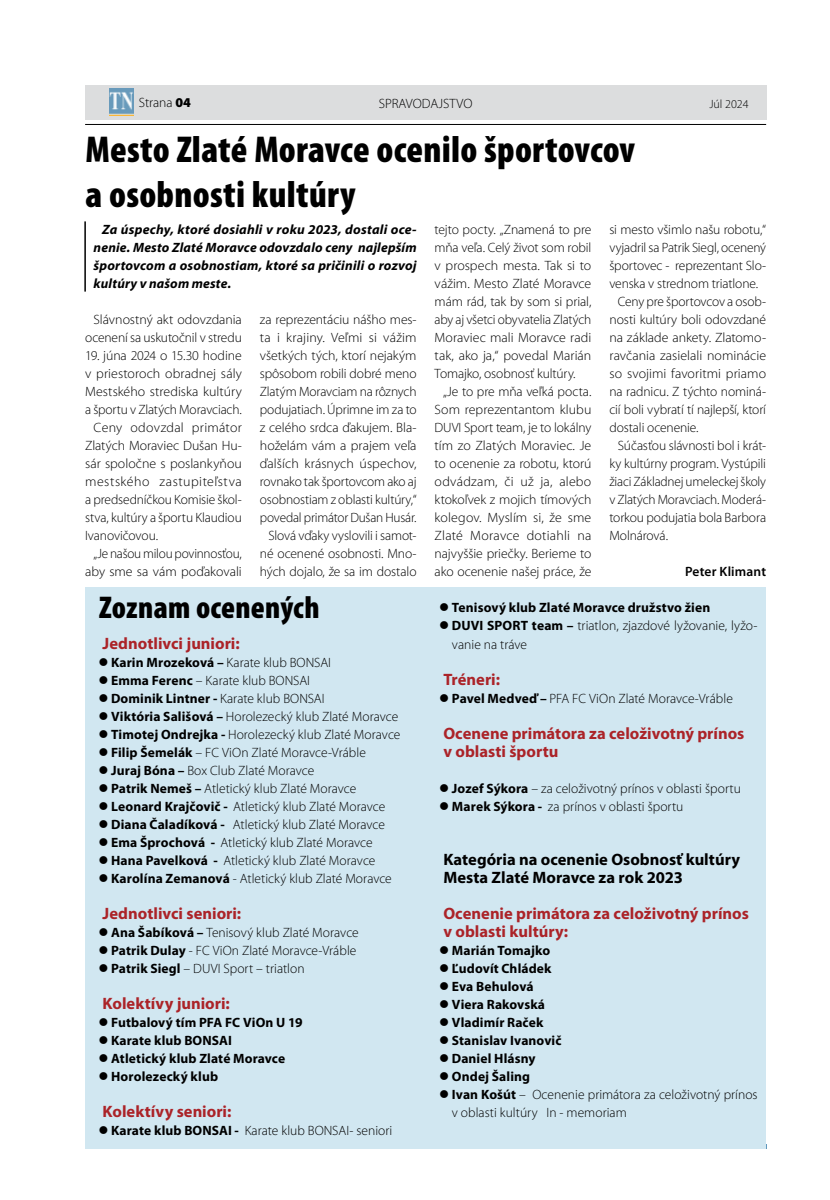
<style>
.page{position:relative;width:830px;height:1200px;background:#fff}
.page>*{position:absolute;margin:0;border:0;box-sizing:border-box;transform-origin:0 0}
.t1{font:900 condensed 37.5px/45px "Mini Pro";letter-spacing:.005em;color:#000}
.t2{font:900 condensed 31.5px "Mini Pro";letter-spacing:.01em;color:#000}
.t3{font:700 16.5px/18px "Mini Pro";color:#ab2328}
.t4{font:700 16.5px/18px "Mini Pro";color:#000}
.t5{font:300 13.5px/18px "Mini Pro";letter-spacing:-.005em;color:#000}
.t6{font:700 13.5px/18px "Mini Pro";letter-spacing:.01em;color:#000}
.t7{font:italic 700 13.5px/18px "Mini Pro";letter-spacing:.015em;color:#000;text-align:justify}
.t8{font:300 13.5px "Mini Pro";letter-spacing:.035em;color:#000}
.t9{font:300 13.5px "Mini Pro";letter-spacing:.02em;color:#000}
.t10{font:600 13.5px "Mini Pro";letter-spacing:.01em;color:#000}
.t11{font:300 12px "Mini Pro";color:#000}
.s1{font-weight:900}
.s2{font-weight:700}
.s3{font-weight:300}
</style>
<div class="page">
<div style="left:85px;top:85px;width:680px;height:34px;background:#dcddde"></div>
<hr style="left:85px;top:124px;width:680px;height:1px;background:#000">
<img style="left:109px;top:89px;width:25px;height:26px">
<hr style="left:84px;top:221px;width:2px;height:70px;background:#000">
<div style="left:86px;top:587px;width:679px;height:560px;background:#d1e7f1"></div>
<p class="t5" style="left:139px;top:93px;width:54px">Strana <span class="s1">04</span></p>
<p class="t5" style="left:378px;top:95px;width:95px">SPRAVODAJSTVO</p>
<p class="t11" style="left:709px;top:97px;width:41px">Júl 2024</p>
<h1 class="t1" style="left:86px;top:127px;width:551px">Mesto Zlaté Moravce ocenilo športovcov a osobnosti kultúry</h1>
<p class="t7" style="left:94px;top:221px;width:324px;text-indent:9px">Za úspechy, ktoré dosiahli v roku 2023, dostali oce&shy;nenie. Mesto Zlaté Moravce odovzdalo ceny najlepším športovcom a osobnostiam, ktoré sa pričinili o rozvoj kultúry v našom meste.</p>
<p class="t5" style="left:85px;top:311px;width:158px;text-align:right">Slávnostný akt odovzdania ocenení sa uskutočnil v stredu</p>
<p class="t5" style="left:85px;top:347px;width:158px">19. júna 2024 o 15.30 hodine</p>
<p class="t5" style="left:85px;top:365px;width:158px">v priestoroch obradnej sály</p>
<p class="t5" style="left:85px;top:383px;width:158px">Mestského strediska kultúry</p>
<p class="t5" style="left:85px;top:401px;width:158px">a športu v Zlatých Moravciach.</p>
<p class="t9" style="left:94px;top:420px;width:150px">Ceny odovzdal primátor</p>
<p class="t5" style="left:85px;top:437px;width:158px">Zlatých Moraviec Dušan Hu-</p>
<p class="t5" style="left:85px;top:455px;width:158px">sár spoločne s poslankyňou</p>
<p class="t8" style="left:85px;top:474px;width:158px">mestského zastupiteľstva</p>
<p class="t5" style="left:85px;top:491px;width:158px">a predsedníčkou Komisie škol-</p>
<p class="t5" style="left:85px;top:509px;width:158px">stva, kultúry a športu Klaudiou</p>
<p class="t5" style="left:85px;top:527px;width:74px">Ivanovičovou.</p>
<p class="t5" style="left:94px;top:545px;width:150px">„Je našou milou povinnosťou,</p>
<p class="t5" style="left:85px;top:563px;width:158px">aby sme sa vám poďakovali</p>
<p class="t5" style="left:260px;top:311px;width:158px;text-align:right">za reprezentáciu nášho mes&shy;ta i krajiny. Veľmi si vážim všetkých tých, ktorí nejakým spôsobom robili dobré meno<br>Zlatým Moravciam na rôznych podujatiach. Úprimne im za to z celého srdca ďakujem. Bla&shy;hoželám vám a prajem veľa ďalších krásnych úspechov, rovnako tak športovcom ako aj osobnostiam z oblasti kultúry,“ povedal primátor Dušan Husár.<br>Slová vďaky vyslovili i samot&shy;né ocenené osobnosti. Mno&shy;hých dojalo, že sa im dostalo</p>
<h2 class="t2" style="left:99px;top:589px;width:222px">Zoznam ocenených</h2>
<p class="t3" style="left:103px;top:634px;width:138px">Jednotlivci juniori:</p>
<p class="t5" style="left:111px;top:653px;width:291px"><span class="s2">Karin Mrozeková –</span> Karate klub BONSAI<br><span class="s2">Emma Ferenc</span> – Karate klub BONSAI<br><span class="s2">Dominik Lintner -</span> Karate klub BONSAI<br><span class="s2">Viktória Sališová –</span> Horolezecký klub Zlaté Moravce <span class="s2">Timotej Ondrejka -</span> Horolezecký klub Zlaté Moravce <span class="s2">Filip Šemelák</span> – FC ViOn Zlaté Moravce-Vráble<br><span class="s2">Juraj Bóna –</span> Box Club Zlaté Moravce<br><span class="s2">Patrik Nemeš –</span> Atletický klub Zlaté Moravce <span class="s2">Leonard Krajčovič -</span> Atletický klub Zlaté Moravce <span class="s2">Diana Čaladíková -</span> Atletický klub Zlaté Moravce <span class="s2">Ema Šprochová -</span> Atletický klub Zlaté Moravce <span class="s2">Hana Pavelková -</span> Atletický klub Zlaté Moravce <span class="s2">Karolína Zemanová</span> - Atletický klub Zlaté Moravce</p>
<p class="t3" style="left:103px;top:904px;width:140px">Jednotlivci seniori:</p>
<p class="t5" style="left:111px;top:923px;width:249px"><span class="s2">Ana Šabíková –</span> Tenisový klub Zlaté Moravce<br><span class="s2">Patrik Dulay</span> - FC ViOn Zlaté Moravce-Vráble<br><span class="s2">Patrik Siegl</span> – DUVI Sport – triatlon</p>
<p class="t3" style="left:103px;top:994px;width:129px">Kolektívy juniori:</p>
<p class="t6" style="left:111px;top:1013px;width:193px">Futbalový tím PFA FC ViOn U 19<br>Karate klub BONSAI<br>Atletický klub Zlaté Moravce<br>Horolezecký klub</p>
<p class="t3" style="left:103px;top:1102px;width:130px">Kolektívy seniori:</p>
<p class="t5" style="left:111px;top:1121px;width:282px"><span class="s2">Karate klub BONSAI -</span> Karate klub BONSAI- seniori</p>
<p class="t5" style="left:434px;top:221px;width:158px;text-align:justify">tejto pocty. „Znamená to pre mňa veľa. Celý život som robil v prospech mesta. Tak si to vážim. Mesto Zlaté Moravce mám rád, tak by som si prial, aby aj všetci obyvatelia Zlatých Moraviec mali Moravce radi tak, ako ja,“ povedal Marián Tomajko, osobnosť kultúry.</p>
<p class="t5" style="left:434px;top:383px;width:158px;text-align:justify;text-indent:9px">„Je to pre mňa veľká pocta.<br>Som reprezentantom klubu DUVI Sport team, je to lokálny tím zo Zlatých Moraviec. Je to ocenenie za robotu, ktorú odvádzam, či už ja, alebo ktokoľvek z mojich tímových kolegov. Myslím si, že sme Zlaté Moravce dotiahli na najvyššie priečky. Berieme to ako ocenenie našej práce, že</p>
<p class="t5" style="left:609px;top:221px;width:158px">si mesto všimlo našu robotu,“</p>
<p class="t5" style="left:609px;top:239px;width:158px">vyjadril sa Patrik Siegl, ocenený</p>
<p class="t5" style="left:609px;top:257px;width:158px">športovec - reprezentant Slo-</p>
<p class="t5" style="left:609px;top:275px;width:150px">venska v strednom triatlone.</p>
<p class="t5" style="left:617px;top:293px;width:150px">Ceny pre športovcov a osob-</p>
<p class="t5" style="left:609px;top:311px;width:158px">nosti kultúry boli odovzdané</p>
<p class="t5" style="left:609px;top:329px;width:158px">na základe ankety. Zlatomo-</p>
<p class="t5" style="left:609px;top:347px;width:158px">ravčania zasielali nominácie</p>
<p class="t5" style="left:609px;top:365px;width:158px">so svojimi favoritmi priamo</p>
<p class="t5" style="left:609px;top:383px;width:158px">na radnicu. Z týchto nominá-</p>
<p class="t5" style="left:609px;top:401px;width:158px">cií boli vybratí tí najlepší, ktorí</p>
<p class="t5" style="left:609px;top:419px;width:91px">dostali ocenenie.</p>
<p class="t5" style="left:617px;top:437px;width:150px">Súčasťou slávnosti bol i krát-</p>
<p class="t5" style="left:609px;top:455px;width:158px">ky kultúrny program. Vystúpili</p>
<p class="t5" style="left:609px;top:473px;width:158px">žiaci Základnej umeleckej školy</p>
<p class="t5" style="left:609px;top:491px;width:158px">v Zlatých Moravciach. Moderá-</p>
<p class="t5" style="left:609px;top:509px;width:158px">torkou podujatia bola Barbora</p>
<p class="t5" style="left:609px;top:527px;width:60px">Molnárová.</p>
<p class="t10" style="left:684px;top:564px;width:82px">Peter Klimant</p>
<p class="t6" style="left:451px;top:599px;width:307px">Tenisový klub Zlaté Moravce družstvo žien<br>DUVI SPORT team – <span class="s3">triatlon, zjazdové lyžovanie, lyžo&shy;vanie na tráve</span></p>
<p class="t3" style="left:443px;top:670px;width:58px">Tréneri:</p>
<p class="t5" style="left:451px;top:689px;width:282px"><span class="s2">Pavel Medveď –</span> PFA FC ViOn Zlaté Moravce-Vráble</p>
<p class="t3" style="left:443px;top:724px;width:302px">Ocenene primátora za celoživotný prínos v oblasti športu</p>
<p class="t5" style="left:451px;top:779px;width:290px"><span class="s2">Jozef Sýkora</span> – za celoživotný prínos v oblasti športu<br><span class="s2">Marek Sýkora -</span> za prínos v oblasti športu</p>
<p class="t4" style="left:443px;top:850px;width:298px">Kategória na ocenenie Osobnosť kultúry<br>Mesta Zlaté Moravce za rok 2023</p>
<p class="t3" style="left:443px;top:904px;width:307px">Ocenenie primátora za celoživotný prínos v oblasti kultúry:</p>
<p class="t6" style="left:451px;top:941px;width:307px">Marián Tomajko<br>Ľudovít Chládek<br>Eva Behulová<br>Viera Rakovská<br>Vladimír Raček<br>Stanislav Ivanovič<br>Daniel Hlásny<br>Ondej Šaling<br>Ivan Košút <span class="s3">– Ocenenie primátora za celoživotný prínos v oblasti kultúry In - memoriam</span></p>
</div>
